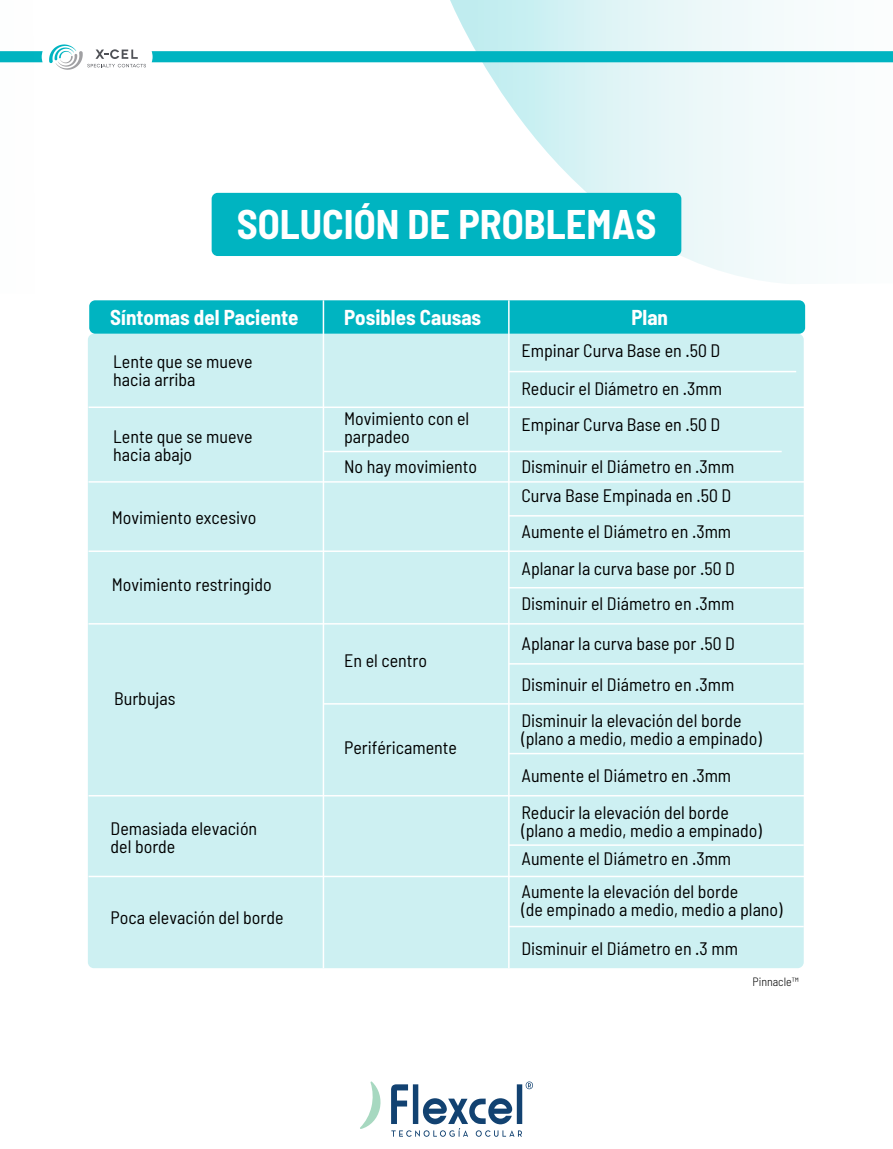
<style>
.page{position:relative;width:893px;height:1149px;background:#fff}
.page>*{position:absolute;margin:0;border:0;box-sizing:border-box;transform-origin:0 0}
.t1{font:700 semi-condensed 40.35px "Barlow";color:#fff}
.t2{font:700 semi-condensed 21px "Barlow";color:#fff}
.t3{font:semi-condensed 18px/18px "Barlow";color:#000}
.t4{font:300 semi-condensed 12px "Barlow";color:#000}
</style>
<div class="page">
<svg style="left:447px;top:0;width:446px;height:283px"></svg>
<svg style="left:49px;top:44px;width:97px;height:26px"></svg>
<svg style="left:152px;top:51px;width:741px;height:11px;background:#03b5c1"></svg>
<div style="left:212px;top:193px;width:469px;height:63px;background:#00b4c1;border-radius:6px"></div>
<div style="left:88px;top:333px;width:716px;height:634px;background:#cdf0f2;border-radius:6px"></div>
<div style="left:89px;top:300px;width:716px;height:33px;background:#00b4c1;border-radius:6px"></div>
<hr style="left:89px;top:406px;width:715px;height:2px;background:#fff">
<hr style="left:89px;top:481px;width:715px;height:1px;background:#fff">
<hr style="left:89px;top:550px;width:715px;height:2px;background:#fff">
<hr style="left:89px;top:623px;width:715px;height:1px;background:#fff">
<hr style="left:89px;top:794px;width:715px;height:2px;background:#fff">
<hr style="left:89px;top:875px;width:715px;height:1px;background:#fff">
<hr style="left:323px;top:300px;width:1px;height:667px;background:#fff">
<hr style="left:508px;top:300px;width:2px;height:667px;background:#fff">
<hr style="left:509px;top:371px;width:287px;height:1px;background:#fff">
<hr style="left:509px;top:586px;width:295px;height:2px;background:#fff">
<hr style="left:509px;top:663px;width:295px;height:1px;background:#fff">
<hr style="left:509px;top:752px;width:295px;height:2px;background:#fff">
<hr style="left:509px;top:844px;width:295px;height:1px;background:#fff">
<hr style="left:509px;top:925px;width:295px;height:2px;background:#fff">
<hr style="left:509px;top:515px;width:295px;height:1px;background:#fff">
<hr style="left:323px;top:450px;width:459px;height:2px;background:#fff">
<hr style="left:323px;top:703px;width:481px;height:1px;background:#fff">
<svg style="left:0;top:51px;width:43px;height:12px"></svg>
<svg style="left:360px;top:1081px;width:21px;height:47px"></svg>
<svg style="left:391px;top:1081px;width:142px;height:55px"></svg>
<h1 class="t1" style="left:237px;top:200px;width:421px">SOLUCIÓN DE PROBLEMAS</h1>
<p class="t2" style="left:110px;top:304px;width:190px">Síntomas del Paciente</p>
<p class="t2" style="left:344px;top:304px;width:139px">Posibles Causas</p>
<p class="t2" style="left:631px;top:304px;width:38px">Plan</p>
<p class="t3" style="left:113px;top:352px;width:141px">Lente que se mueve hacia arriba</p>
<p class="t3" style="left:521px;top:331px;width:202px;line-height:37.3px">Empinar Curva Base en .50 D<br>Reducir el Diámetro en .3mm</p>
<p class="t3" style="left:113px;top:427px;width:141px">Lente que se mueve hacia abajo</p>
<p class="t3" style="left:344px;top:409px;width:127px">Movimiento con el parpadeo</p>
<p class="t3" style="left:521px;top:414px;width:200px">Empinar Curva Base en .50 D</p>
<p class="t3" style="left:344px;top:456px;width:135px">No hay movimiento</p>
<p class="t3" style="left:521px;top:456px;width:215px">Disminuir el Diámetro en .3mm</p>
<p class="t3" style="left:112px;top:507px;width:146px">Movimiento excesivo</p>
<p class="t3" style="left:112px;top:575px;width:162px">Movimiento restringido</p>
<p class="t3" style="left:114px;top:689px;width:63px">Burbujas</p>
<p class="t3" style="left:111px;top:819px;width:148px">Demasiada elevación del borde</p>
<p class="t3" style="left:111px;top:907px;width:174px">Poca elevación del borde</p>
<p class="t3" style="left:344px;top:651px;width:85px">En el centro</p>
<p class="t3" style="left:344px;top:737px;width:114px">Periféricamente</p>
<p class="t3" style="left:521px;top:477px;width:211px;line-height:35.7px">Curva Base Empinada en .50 D<br>Aumente el Diámetro en .3mm</p>
<p class="t3" style="left:521px;top:550px;width:215px;line-height:35.4px">Aplanar la curva base por .50 D<br>Disminuir el Diámetro en .3mm</p>
<p class="t3" style="left:521px;top:633px;width:215px">Aplanar la curva base por .50 D</p>
<p class="t3" style="left:521px;top:675px;width:215px">Disminuir el Diámetro en .3mm</p>
<p class="t3" style="left:521px;top:710px;width:242px">Disminuir la elevación del borde (plano a medio, medio a empinado)</p>
<p class="t3" style="left:521px;top:766px;width:211px">Aumente el Diámetro en .3mm</p>
<p class="t3" style="left:521px;top:803px;width:242px">Reducir la elevación del borde (plano a medio, medio a empinado)</p>
<p class="t3" style="left:521px;top:849px;width:211px">Aumente el Diámetro en .3mm</p>
<p class="t3" style="left:521px;top:881px;width:263px">Aumente la elevación del borde<br>(de empinado a medio, medio a plano)</p>
<p class="t3" style="left:521px;top:938px;width:218px">Disminuir el Diámetro en .3 mm</p>
<p class="t4" style="left:753px;top:974px;width:48px">Pinnacle™</p>
</div>
